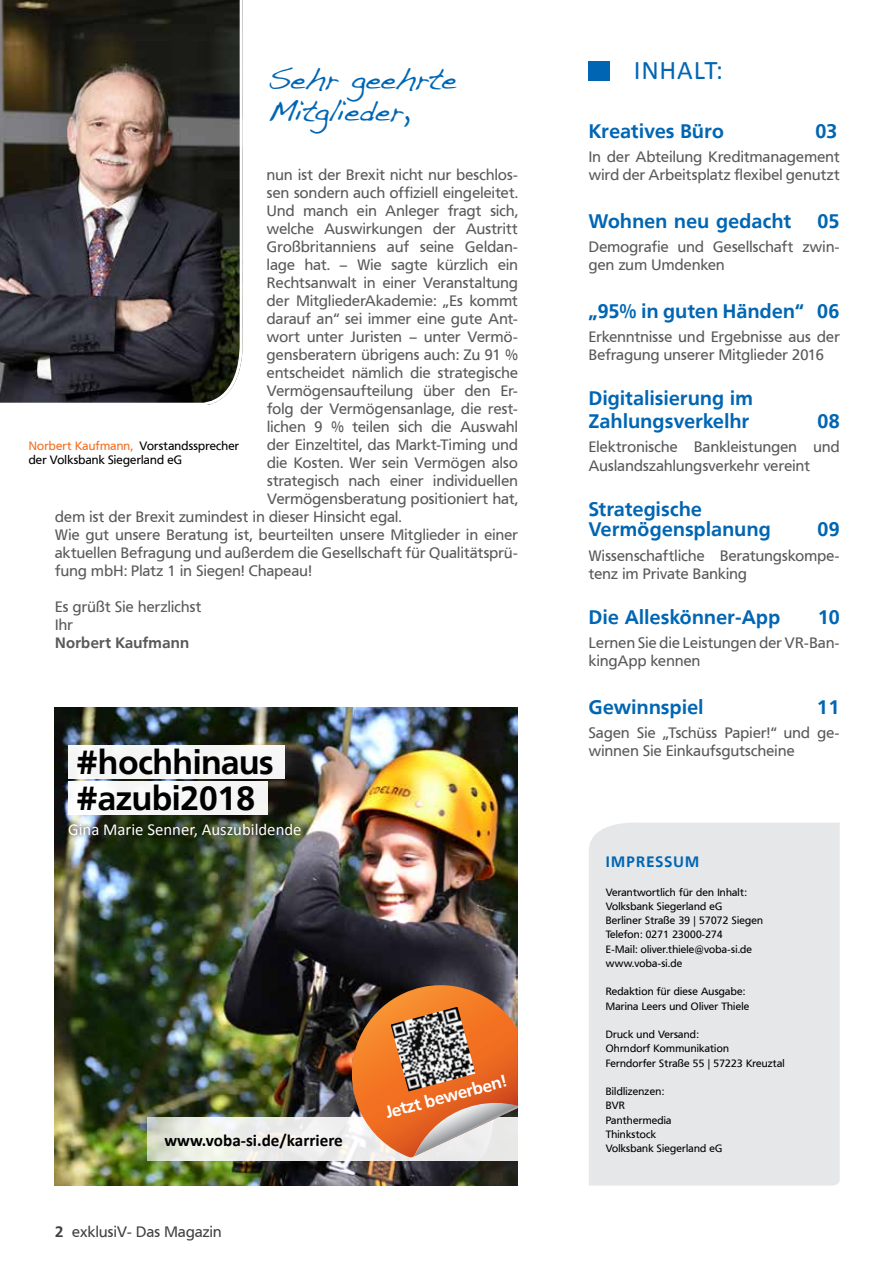
<style>
.page{position:relative;width:893px;height:1263px;background:#fff}
.page>*{position:absolute;margin:0;border:0;box-sizing:border-box;transform-origin:0 0}
.t1{font:700 33.15px/36px "Frutiger VR";color:#000}
.t2{font:27px/32.4px "Dakota";letter-spacing:-.02em;color:#0066b3}
.t3{font:27px "Calibri";letter-spacing:.03em;color:#0066b3}
.t4{font:700 19.5px/22.5px "Frutiger VR";letter-spacing:.02em;color:#0066b3}
.t5{font:700 17.1px "Calibri";color:#000}
.t6{font:16.8px "Calibri";color:#fff}
.t7{font:700 16.8px "Frutiger VR";color:#fff}
.t8{font:15px/18px "Frutiger VR";letter-spacing:.02em;color:#58595b}
.t9{font:15px "Frutiger VR";letter-spacing:.02em;color:#414042}
.t10{font:700 15px "Frutiger VR";letter-spacing:.015em;color:#58595b}
.t11{font:700 15px "Frutiger VR";letter-spacing:.085em;color:#0066b3}
.t12{font:12px/14.4px "Frutiger VR";letter-spacing:.015em;color:#000}
.t13{font:10.5px/14.2px "Frutiger VR";letter-spacing:.02em;color:#000}
.s1{color:#f36f21}
.s2{font-weight:700}
</style>
<div class="page">
<img style="left:0;top:0;width:243px;height:405px">
<div style="left:589px;top:822px;width:251px;height:364px;background:#e6e7e8"></div>
<img style="left:54px;top:708px;width:464px;height:477px">
<div style="left:68px;top:745px;width:217px;height:34px;background:#f6f6f6"></div>
<div style="left:68px;top:781px;width:199px;height:34px;background:#f5f5f5"></div>
<svg style="left:147px;top:1118px;width:371px;height:43px;fill:#ecede9"></svg>
<img style="left:65px;top:819px;width:240px;height:23px">
<svg style="left:352px;top:985px;width:166px;height:172px;background:#d18557"></svg>
<img style="left:391px;top:1007px;width:84px;height:84px">
<div style="left:589px;top:61px;width:21px;height:20px;background:#0066b3"></div>
<h2 class="t2" style="left:267px;top:66px;width:191px">Sehr geehrte<br>Mitglieder,</h2>
<p class="t8" style="left:267px;top:166px;width:252px">nun ist der Brexit nicht nur beschlos-</p>
<p class="t8" style="left:267px;top:184px;width:253px">sen sondern auch offiziell eingeleitet.</p>
<p class="t8" style="left:267px;top:202px;width:252px">Und manch ein Anleger fragt sich,</p>
<p class="t8" style="left:267px;top:220px;width:252px">welche Auswirkungen der Austritt</p>
<p class="t8" style="left:267px;top:238px;width:252px">Großbritanniens auf seine Geldan-</p>
<p class="t8" style="left:267px;top:256px;width:252px">lage hat. – Wie sagte kürzlich ein</p>
<p class="t8" style="left:267px;top:274px;width:253px">Rechtsanwalt in einer Veranstaltung</p>
<p class="t8" style="left:267px;top:292px;width:252px">der MitgliederAkademie: „Es kommt</p>
<p class="t8" style="left:267px;top:310px;width:252px">darauf an“ sei immer eine gute Ant-</p>
<p class="t8" style="left:267px;top:328px;width:252px">wort unter Juristen – unter Vermö-</p>
<p class="t8" style="left:267px;top:346px;width:253px">gensberatern übrigens auch: Zu 91 %</p>
<p class="t8" style="left:267px;top:364px;width:252px">entscheidet nämlich die strategische</p>
<p class="t8" style="left:267px;top:382px;width:252px">Vermögensaufteilung über den Er-</p>
<p class="t8" style="left:267px;top:400px;width:252px">folg der Vermögensanlage, die rest-</p>
<p class="t8" style="left:267px;top:418px;width:252px">lichen 9 % teilen sich die Auswahl</p>
<p class="t8" style="left:267px;top:436px;width:252px">der Einzeltitel, das Markt-Timing und</p>
<p class="t8" style="left:267px;top:454px;width:252px">die Kosten. Wer sein Vermögen also</p>
<p class="t8" style="left:267px;top:472px;width:252px">strategisch nach einer individuellen</p>
<p class="t8" style="left:267px;top:490px;width:252px">Vermögensberatung positioniert hat,</p>
<p class="t8" style="left:55px;top:508px;width:348px">dem ist der Brexit zumindest in dieser Hinsicht egal.</p>
<p class="t8" style="left:55px;top:526px;width:464px">Wie gut unsere Beratung ist, beurteilten unsere Mitglieder in einer</p>
<p class="t8" style="left:55px;top:544px;width:464px">aktuellen Befragung und außerdem die Gesellschaft für Qualitätsprü-</p>
<p class="t8" style="left:55px;top:562px;width:258px">fung mbH: Platz 1 in Siegen! Chapeau!</p>
<p class="t8" style="left:55px;top:598px;width:148px">Es grüßt Sie herzlichst<br>Ihr</p>
<p class="t10" style="left:55px;top:634px;width:135px">Norbert Kaufmann</p>
<p class="t12" style="left:29px;top:439px;width:212px"><span class="s1">Norbert Kaufmann,</span> Vorstandssprecher der Volksbank Siegerland eG</p>
<h1 class="t1" style="left:76px;top:744px;width:199px">#hochhinaus #azubi2018</h1>
<p class="t6" style="left:68px;top:819px;width:235px">Gina Marie Senner, Auszubildende</p>
<p class="t5" style="left:164px;top:1130px;width:180px">www.voba-si.de/karriere</p>
<p class="t9" style="left:55px;top:1223px;width:168px"><span class="s2">2</span> exklusiV- Das Magazin</p>
<p class="t7" style="left:383px;top:1103px;width:126px;rotate:-15deg">Jetzt bewerben!</p>
<h2 class="t3" style="left:634px;top:53px;width:91px">Inhalt:</h2>
<h3 class="t4" style="left:589px;top:120px;width:137px">Kreatives Büro</h3>
<h3 class="t4" style="left:815px;top:120px;width:24px">03</h3>
<p class="t8" style="left:589px;top:148px;width:252px">In der Abteilung Kreditmanagement wird der Arbeitsplatz flexibel genutzt</p>
<h3 class="t4" style="left:589px;top:210px;width:204px">Wohnen neu gedacht</h3>
<h3 class="t4" style="left:817px;top:210px;width:24px">05</h3>
<p class="t8" style="left:589px;top:238px;width:252px">Demografie und Gesellschaft zwin&shy;gen zum Umdenken</p>
<h3 class="t4" style="left:589px;top:300px;width:252px">„95% in guten Händen“ 06</h3>
<p class="t8" style="left:589px;top:328px;width:252px">Erkenntnisse und Ergebnisse aus der<br>Befragung unserer Mitglieder 2016</p>
<h3 class="t4" style="left:589px;top:387px;width:166px">Digitalisierung im<br>Zahlungsverkelhr</h3>
<h3 class="t4" style="left:817px;top:410px;width:24px">08</h3>
<p class="t8" style="left:589px;top:437px;width:252px;line-height:19.5px">Elektronische Bankleistungen und<br>Auslandszahlungsverkehr vereint</p>
<h3 class="t4" style="left:589px;top:500px;width:183px;line-height:19.5px">Strategische<br>Vermögensplanung</h3>
<h3 class="t4" style="left:817px;top:518px;width:24px">09</h3>
<p class="t8" style="left:589px;top:547px;width:252px">Wissenschaftliche Beratungskompe&shy;tenz im Private Banking</p>
<h3 class="t4" style="left:589px;top:606px;width:193px">Die Alleskönner-App</h3>
<h3 class="t4" style="left:818px;top:606px;width:23px">10</h3>
<p class="t8" style="left:589px;top:634px;width:252px">Lernen Sie die Leistungen der VR-Ban&shy;kingApp kennen</p>
<h3 class="t4" style="left:589px;top:696px;width:116px">Gewinnspiel</h3>
<h3 class="t4" style="left:817px;top:696px;width:24px">11</h3>
<p class="t8" style="left:589px;top:724px;width:252px">Sagen Sie „Tschüss Papier!“ und ge&shy;winnen Sie Einkaufsgutscheine</p>
<p class="t11" style="left:606px;top:853px;width:95px">Impressum</p>
<p class="t13" style="left:606px;top:885px;width:159px">Verantwortlich für den Inhalt:<br>Volksbank Siegerland eG<br>Berliner Straße 39 | 57072 Siegen<br>Telefon: 0271 23000-274<br>E-Mail: oliver.thiele@voba-si.de www.voba-si.de</p>
<p class="t13" style="left:606px;top:985px;width:145px">Redaktion für diese Ausgabe:<br>Marina Leers und Oliver Thiele</p>
<p class="t13" style="left:606px;top:1027px;width:180px">Druck und Versand:<br>Ohrndorf Kommunikation<br>Ferndorfer Straße 55 | 57223 Kreuztal</p>
<p class="t13" style="left:606px;top:1084px;width:118px">Bildlizenzen:<br>BVR<br>Panthermedia<br>Thinkstock<br>Volksbank Siegerland eG</p>
</div>
